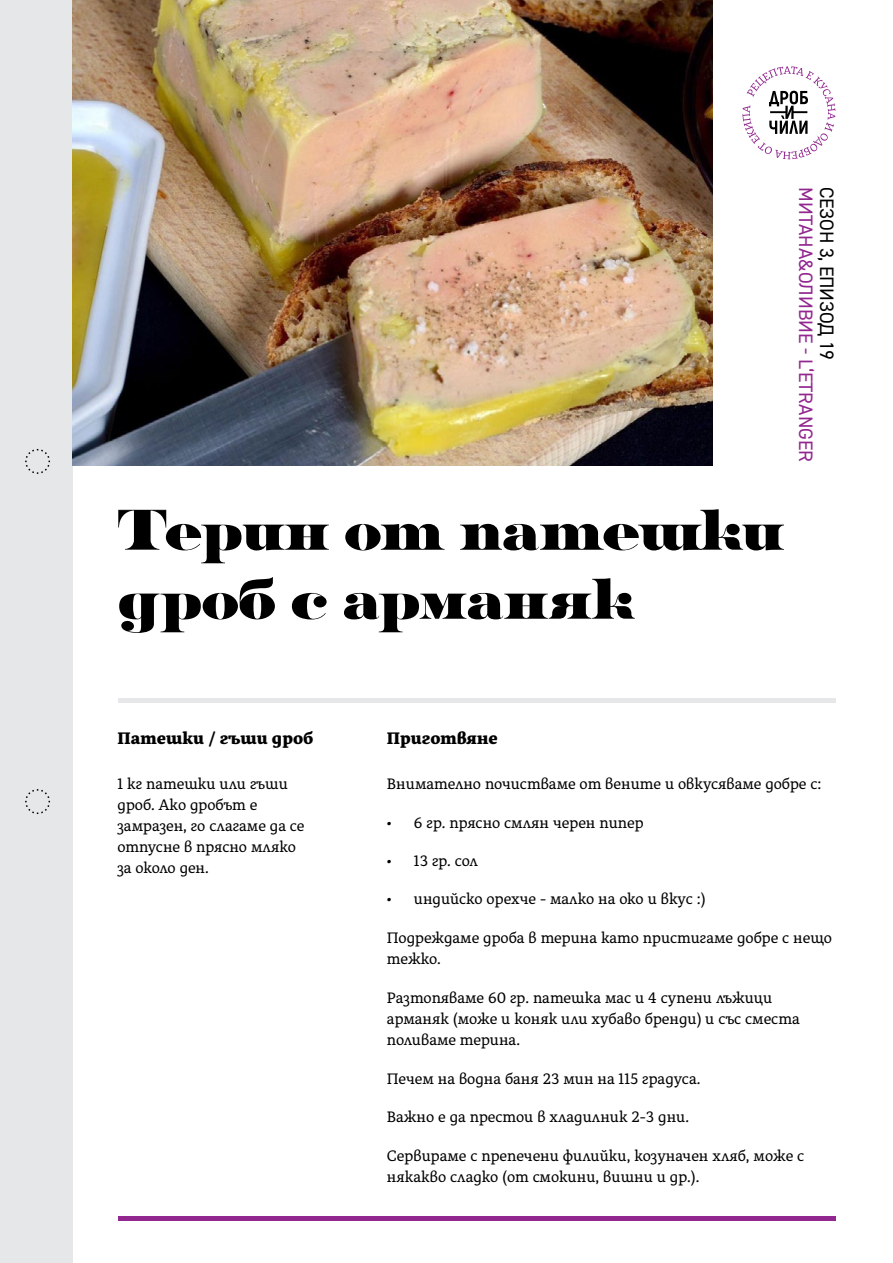
<style>
.page{position:relative;width:893px;height:1263px;background:#fff}
.page>*{position:absolute;margin:0;border:0;box-sizing:border-box;transform-origin:0 0}
.t1{font:900 60px/69px "Elytra";color:#000}
.t2{font:19.5px "DIN2014";color:#92278f}
.t3{font:19.5px "DIN2014";letter-spacing:-.01em;color:#000}
.t4{font:900 16.5px "Alkes";color:#000}
.t5{font:15px/21px "Alkes";color:#000}
</style>
<div class="page">
<div style="left:0;top:0;width:73px;height:1263px;background:#e6e7e8"></div>
<svg style="left:25px;top:448px;width:25px;height:26px"></svg>
<svg style="left:25px;top:789px;width:25px;height:25px"></svg>
<hr style="left:118px;top:1216px;width:717px;height:4px;background:#92278f">
<div style="left:118px;top:698px;width:717px;height:5px;background:#e6e7e8"></div>
<svg style="left:742px;top:66px;width:93px;height:93px"></svg>
<img style="left:73px;top:0;width:639px;height:466px">
<h2 class="t2" style="left:818px;top:187px;width:276px;rotate:90deg">МИТАНА&amp;OЛИВИЕ - L‘ETRANGER</h2>
<h2 class="t3" style="left:839px;top:187px;width:174px;rotate:90deg">СЕЗОН 3, ЕПИЗОД 19</h2>
<h1 class="t1" style="left:118px;top:497px;width:668px">Терин от патешки дроб с арманяк</h1>
<p class="t4" style="left:118px;top:727px;width:197px">Патешки / гъши дроб</p>
<p class="t4" style="left:387px;top:727px;width:112px">Приготвяне</p>
<p class="t5" style="left:118px;top:773px;width:188px">1 кг патешки или гъши дроб. Ако дробът е замразен, го слагаме да се отпусне в прясно мляко за около ден.</p>
<p class="t5" style="left:387px;top:773px;width:436px">Внимателно почистваме от вените и овкусяваме добре с:</p>
<p class="t5" style="left:387px;top:811px;width:258px">• 6 гр. прясно смлян черен пипер</p>
<p class="t5" style="left:387px;top:850px;width:92px">• 13 гр. сол</p>
<p class="t5" style="left:387px;top:888px;width:320px">• индийско орехче - малко на око и вкус :)</p>
<p class="t5" style="left:387px;top:926px;width:447px;line-height:21.5px">Подреждаме дроба в терина като пристигаме добре с нещо тежко.</p>
<p class="t5" style="left:387px;top:986px;width:414px;line-height:21.5px">Разтопяваме 60 гр. патешка мас и 4 супени лъжици арманяк (може и коняк или хубаво бренди) и със сместа поливаме терина.</p>
<p class="t5" style="left:387px;top:1068px;width:315px">Печем на водна баня 23 мин на 115 градуса.</p>
<p class="t5" style="left:387px;top:1106px;width:304px">Важно е да престои в хладилник 2-3 дни.</p>
<p class="t5" style="left:387px;top:1144px;width:419px;line-height:21.5px">Сервираме с препечени филийки, козуначен хляб, може с някакво сладко (от смокини, вишни и др.).</p>
</div>
